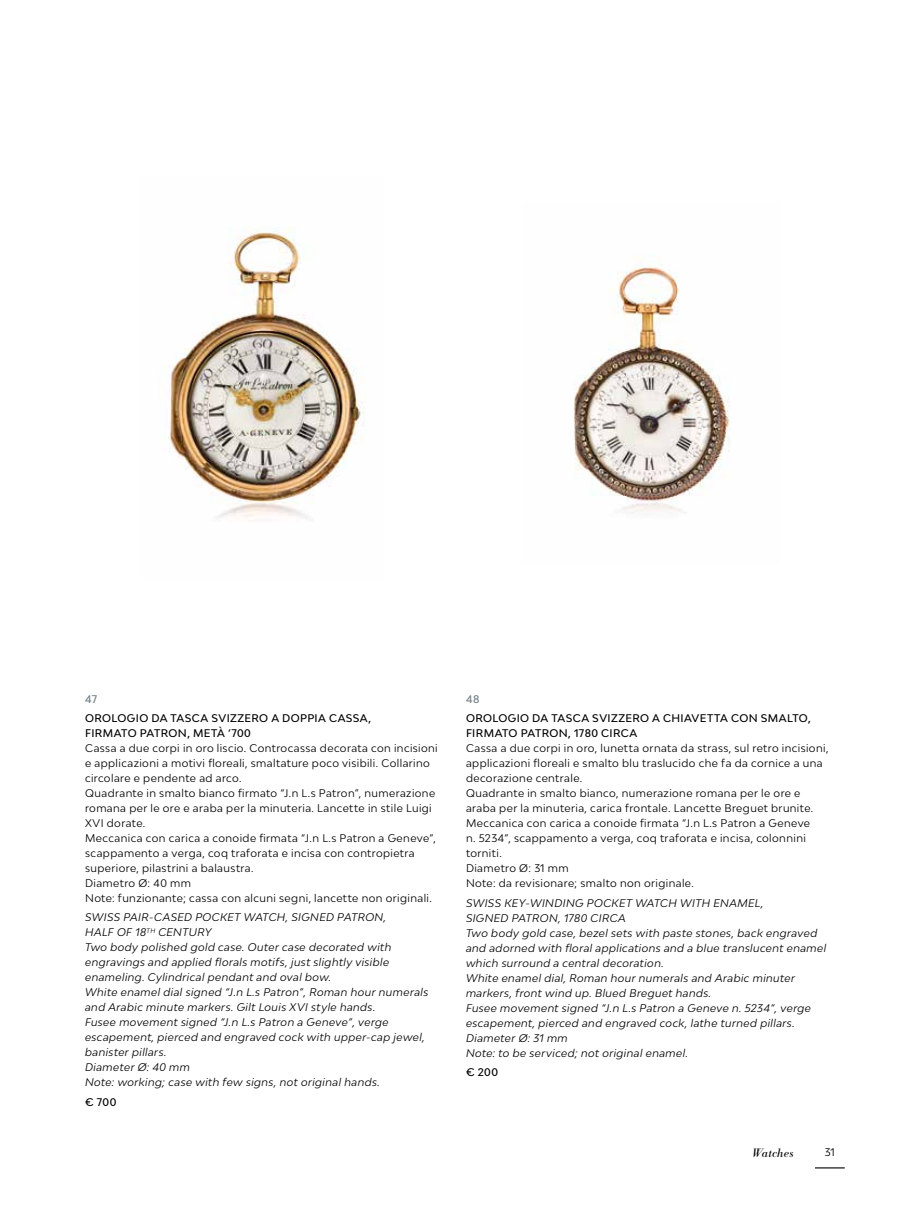
<style>
.page{position:relative;width:915px;height:1212px;background:#fff}
.page>*{position:absolute;margin:0;border:0;box-sizing:border-box;transform-origin:0 0}
.t1{font:italic 12px "Bodoni BE";letter-spacing:.02em;color:#000}
.t2{font:italic 10.5px/15px "Bw Modelica";letter-spacing:.035em;color:#000}
.t3{font:10.5px/15px "Bw Modelica";letter-spacing:.04em;color:#000}
.t4{font:500 10.5px/15px "Bw Modelica";letter-spacing:.035em;color:#000}
.t5{font:500 10.5px "Bw Modelica";color:#717e86}
</style>
<div class="page">
<img style="left:168px;top:227px;width:197px;height:294px">
<img style="left:574px;top:258px;width:156px;height:255px">
<hr style="left:814px;top:1167px;width:30px;height:1px;background:#000">
<p class="t5" style="left:85px;top:692px;width:14px">47</p>
<p class="t4" style="left:85px;top:710px;width:287px">OROLOGIO DA TASCA SVIZZERO A DOPPIA CASSA,<br>FIRMATO PATRON, METÀ ‘700</p>
<p class="t3" style="left:85px;top:740px;width:354px">Cassa a due corpi in oro liscio. Controcassa decorata con incisioni e applicazioni a motivi floreali, smaltature poco visibili. Collarino circolare e pendente ad arco.<br>Quadrante in smalto bianco firmato “J.n L.s Patron”, numerazione romana per le ore e araba per la minuteria. Lancette in stile Luigi XVI dorate.<br>Meccanica con carica a conoide firmata “J.n L.s Patron a Geneve”, scappamento a verga, coq traforata e incisa con contropietra superiore, pilastrini a balaustra.<br>Diametro Ø: 40 mm<br>Note: funzionante; cassa con alcuni segni, lancette non originali.</p>
<p class="t2" style="left:85px;top:910px;width:344px">SWISS PAIR-CASED POCKET WATCH, SIGNED PATRON,<br>HALF OF 18<sup>TH</sup> CENTURY<br>Two body polished gold case. Outer case decorated with engravings and applied florals motifs, just slightly visible enameling. Cylindrical pendant and oval bow.<br>White enamel dial signed “J.n L.s Patron”, Roman hour numerals and Arabic minute markers. Gilt Louis XVI style hands.<br>Fusee movement signed “J.n L.s Patron a Geneve”, verge escapement, pierced and engraved cock with upper-cap jewel, banister pillars.<br>Diameter Ø: 40 mm<br>Note: working; case with few signs, not original hands.</p>
<p class="t4" style="left:85px;top:1094px;width:33px">€ 700</p>
<p class="t5" style="left:466px;top:692px;width:15px">48</p>
<p class="t4" style="left:466px;top:710px;width:346px">OROLOGIO DA TASCA SVIZZERO A CHIAVETTA CON SMALTO,<br>FIRMATO PATRON, 1780 CIRCA</p>
<p class="t3" style="left:466px;top:740px;width:364px">Cassa a due corpi in oro, lunetta ornata da strass, sul retro incisioni, applicazioni floreali e smalto blu traslucido che fa da cornice a una decorazione centrale.<br>Quadrante in smalto bianco, numerazione romana per le ore e araba per la minuteria, carica frontale. Lancette Breguet brunite.<br>Meccanica con carica a conoide firmata “J.n L.s Patron a Geneve<br>n. 5234”, scappamento a verga, coq traforata e incisa, colonnini torniti.<br>Diametro Ø: 31 mm<br>Note: da revisionare; smalto non originale.</p>
<p class="t2" style="left:466px;top:895px;width:361px">SWISS KEY-WINDING POCKET WATCH WITH ENAMEL,<br>SIGNED PATRON, 1780 CIRCA<br>Two body gold case, bezel sets with paste stones, back engraved and adorned with floral applications and a blue translucent enamel which surround a central decoration.<br>White enamel dial, Roman hour numerals and Arabic minuter markers, front wind up. Blued Breguet hands.<br>Fusee movement signed “J.n L.s Patron a Geneve n. 5234”, verge escapement, pierced and engraved cock, lathe turned pillars.<br>Diameter Ø: 31 mm<br>Note: to be serviced; not original enamel.</p>
<p class="t4" style="left:466px;top:1064px;width:34px">€ 200</p>
<p class="t1" style="left:751px;top:1146px;width:43px">Watches</p>
<p class="t3" style="left:824px;top:1145px;width:12px">31</p>
</div>
